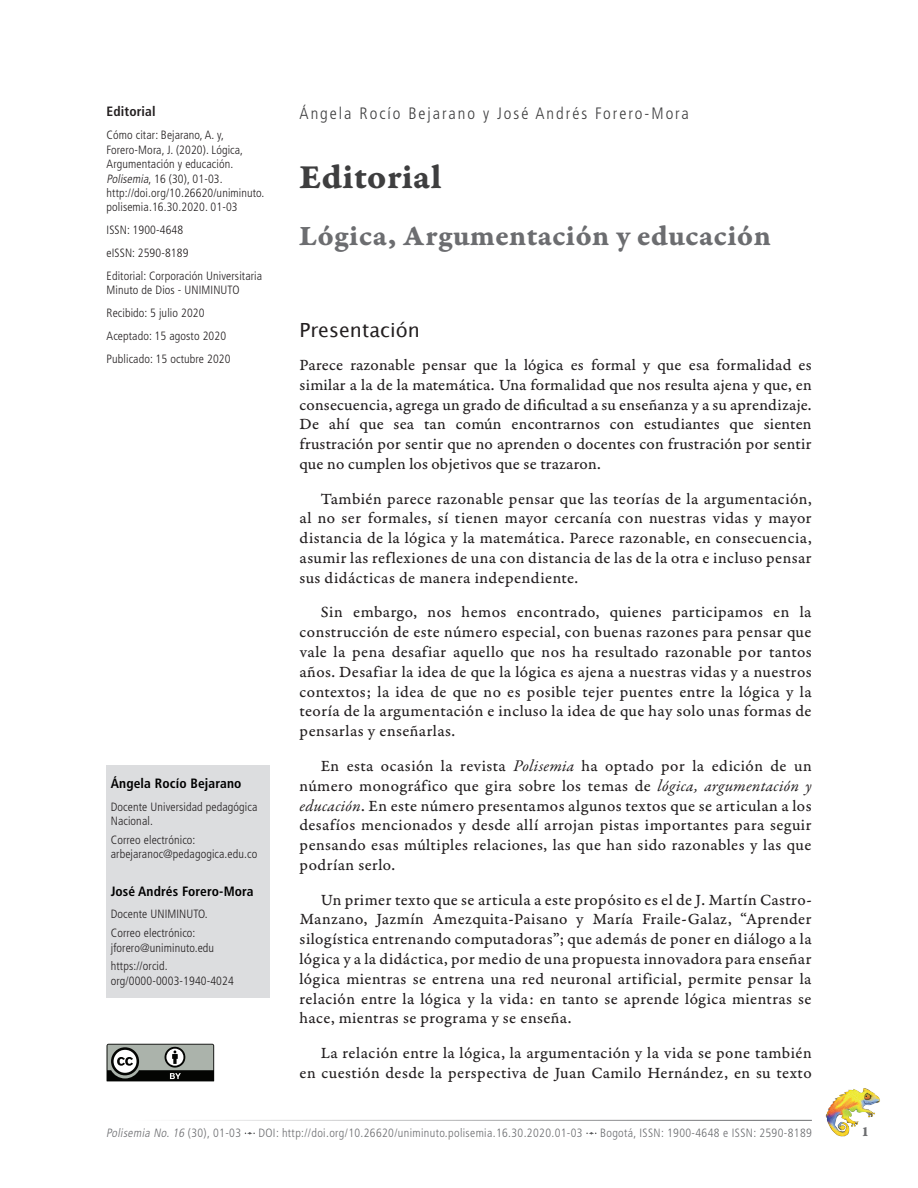
<style>
.page{position:relative;width:918px;height:1188px;background:#fff}
.page>*{position:absolute;margin:0;border:0;box-sizing:border-box;transform-origin:0 0}
.t1{font:36px "Garamond Premr Pro Bd Capt";letter-spacing:.01em;color:#3e3e3f}
.t2{font:30px "Garamond Premr Pro Bd Capt";letter-spacing:.01em;color:#6c6d70}
.t3{font:19.5px "Lucida Grande";color:#231f20}
.t4{font:16.5px/19.8px "Garamond Premr Pro Capt";letter-spacing:.025em;color:#231f20;text-align:justify}
.t5{font:300 condensed 16.5px "Frutiger LT Std";letter-spacing:.12em;color:#3e3e3f}
.t6{font:15px "Garamond Premr Pro Bd Capt";color:#6c6d70}
.t7{font:700 condensed 13.5px "Frutiger LT Std";letter-spacing:.01em;color:#000}
.t8{font:700 condensed 13.5px "Frutiger LT Std";letter-spacing:.01em;color:#231f20}
.t9{font:300 condensed 12px/14.4px "Frutiger LT Std";letter-spacing:.01em;color:#231f20}
.t10{font:300 condensed 12px "Frutiger LT Std";letter-spacing:.03em;color:#6c6d70}
.t11{font:italic 300 condensed 12px "Frutiger LT Std";color:#6c6d70}
.s1{font-style:italic}
.s2{font-family:"Garamond Premr Pro";font-style:italic}
.s3{font-style:normal}
</style>
<div class="page">
<svg style="left:245px;top:1132px;width:10px;height:3px"></svg>
<svg style="left:586px;top:1132px;width:10px;height:3px"></svg>
<hr style="left:128px;top:1120px;width:684px;height:1px;background:#6c6d70">
<img style="left:825px;top:1088px;width:55px;height:49px">
<div style="left:107px;top:765px;width:163px;height:232px;background:#dcdddf"></div>
<svg style="left:107px;top:1044px;width:107px;height:37px"></svg>
<p class="t8" style="left:107px;top:104px;width:51px">Editorial</p>
<p class="t9" style="left:107px;top:128px;width:159px">Cómo citar: Bejarano, A. y,<br>Forero-Mora, J. (2020). Lógica,<br>Argumentación y educación.<br><span class="s1">Polisemia</span>, 16 (30), 01-03. http://doi.org/10.26620/uniminuto. polisemia.16.30.2020. 01-03</p>
<p class="t9" style="left:107px;top:219px;width:157px;line-height:23px">ISSN: 1900-4648<br>eISSN: 2590-8189<br>Editorial: Corporación Universitaria</p>
<p class="t9" style="left:107px;top:279px;width:134px;line-height:23px">Minuto de Dios - UNIMINUTO<br>Recibido: 5 julio 2020<br>Aceptado: 15 agosto 2020<br>Publicado: 15 octubre 2020</p>
<p class="t7" style="left:111px;top:775px;width:132px">Ángela Rocío Bejarano</p>
<p class="t9" style="left:111px;top:799px;width:148px">Docente Universidad pedagógica<br>Nacional.</p>
<p class="t9" style="left:111px;top:833px;width:148px">Correo electrónico: arbejaranoc@pedagogica.edu.co</p>
<p class="t7" style="left:111px;top:883px;width:144px">José Andrés Forero-Mora</p>
<p class="t9" style="left:111px;top:905px;width:98px;line-height:18.6px">Docente UNIMINUTO.<br>Correo electrónico:</p>
<p class="t9" style="left:111px;top:938px;width:105px;line-height:18.6px">jforero@uniminuto.edu https://orcid.</p>
<p class="t9" style="left:111px;top:973px;width:125px">org/0000-0003-1940-4024</p>
<p class="t5" style="left:300px;top:104px;width:391px">Ángela Rocío Bejarano y José Andrés Forero-Mora</p>
<h1 class="t1" style="left:300px;top:154px;width:144px">Editorial</h1>
<h2 class="t2" style="left:300px;top:217px;width:473px">Lógica, Argumentación y educación</h2>
<p class="t3" style="left:300px;top:316px;width:122px">Presentación</p>
<p class="t4" style="left:300px;top:355px;width:514px">Parece razonable pensar que la lógica es formal y que esa formalidad es similar a la de la matemática. Una formalidad que nos resulta ajena y que, en consecuencia, agrega un grado de dificultad a su enseñanza y a su aprendizaje.<br>De ahí que sea tan común encontrarnos con estudiantes que sienten frustración por sentir que no aprenden o docentes con frustración por sentir que no cumplen los objetivos que se trazaron.</p>
<p class="t4" style="left:300px;top:489px;width:514px;text-indent:21px">También parece razonable pensar que las teorías de la argumentación, al no ser formales, sí tienen mayor cercanía con nuestras vidas y mayor distancia de la lógica y la matemática. Parece razonable, en consecuencia, asumir las reflexiones de una con distancia de las de la otra e incluso pensar sus didácticas de manera independiente.</p>
<p class="t4" style="left:300px;top:603px;width:514px;text-indent:21px">Sin embargo, nos hemos encontrado, quienes participamos en la construcción de este número especial, con buenas razones para pensar que vale la pena desafiar aquello que nos ha resultado razonable por tantos años. Desafiar la idea de que la lógica es ajena a nuestras vidas y a nuestros contextos; la idea de que no es posible tejer puentes entre la lógica y la teoría de la argumentación e incluso la idea de que hay solo unas formas de pensarlas y enseñarlas.</p>
<p class="t4" style="left:300px;top:756px;width:514px;text-indent:21px">En esta ocasión la revista <span class="s2">Polisemia</span> ha optado por la edición de un número monográfico que gira sobre los temas de <span class="s2">lógica, argumentación y educación</span>. En este número presentamos algunos textos que se articulan a los desafíos mencionados y desde allí arrojan pistas importantes para seguir pensando esas múltiples relaciones, las que han sido razonables y las que podrían serlo.</p>
<p class="t4" style="left:300px;top:890px;width:514px;text-indent:21px">Un primer texto que se articula a este propósito es el de J. Martín Castro-Manzano, Jazmín Amezquita-Paisano y María Fraile-Galaz, “Aprender silogística entrenando computadoras”; que además de poner en diálogo a la lógica y a la didáctica, por medio de una propuesta innovadora para enseñar lógica mientras se entrena una red neuronal artificial, permite pensar la relación entre la lógica y la vida: en tanto se aprende lógica mientras se hace, mientras se programa y se enseña.</p>
<p class="t4" style="left:300px;top:1043px;width:514px;text-align:right">La relación entre la lógica, la argumentación y la vida se pone también<br>en cuestión desde la perspectiva de Juan Camilo Hernández, en su texto</p>
<p class="t11" style="left:106px;top:1126px;width:137px">Polisemia No.16 <span class="s3">( 3 0 ) , 0 1 - 0 3</span></p>
<p class="t10" style="left:258px;top:1126px;width:326px">DOI: http://doi.org/10.26620/uniminuto.polisemia.16.30.2020.01-03</p>
<p class="t10" style="left:600px;top:1126px;width:213px">Bogotá, ISSN: 1900-4648 e ISSN: 2590-8189</p>
<p class="t6" style="left:861px;top:1122px;width:10px">1</p>
</div>
